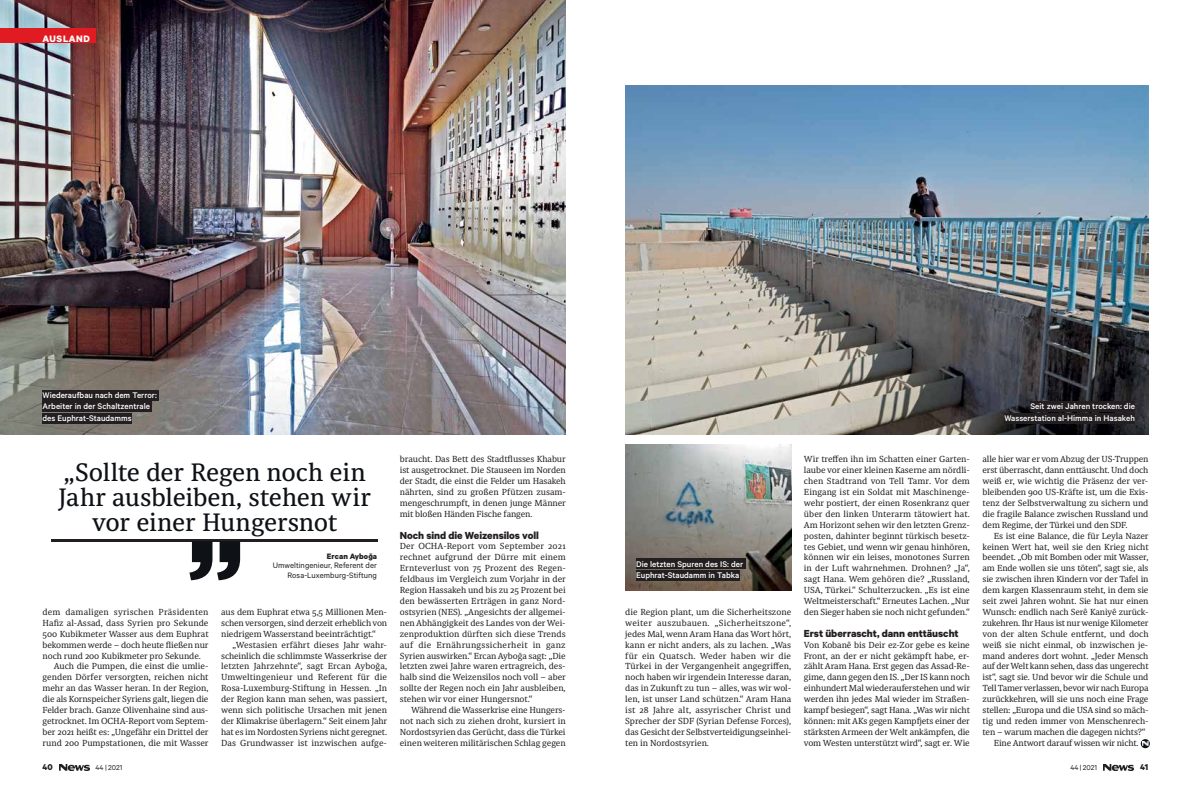
<style>
.page{position:relative;width:1191px;height:794px;background:#fff}
.page>*{position:absolute;margin:0;border:0;box-sizing:border-box;transform-origin:0 0}
.t1{font:25px/25px "Sindelar Regular B";letter-spacing:-.005em;color:#0e1116;text-align:center}
.t2{font:700 11.5px "Calibre";letter-spacing:-.005em;color:#231f20}
.t3{font:700 10.5px "Calibre";letter-spacing:.06em;color:#fff}
.t4{font:700 9.5px "Calibre";color:#231f20}
.t5{font:500 9.2px/11.5px "Calibre";color:#fff}
.t6{font:8.8px/9.5px "Calibre";letter-spacing:.005em;color:#231f20;text-align:right}
.t7{font:8.7px/10.9px "Sindelar Regular A";letter-spacing:-.01em;color:#231f20;text-align:justify}
.t8{font:8.7px "Sindelar Regular A";letter-spacing:.02em;color:#231f20}
.t9{font:700 8.7px "Calibre";color:#231f20}
.t10{font:8px "Calibre";color:#231f20}
.s1{font-size:8.8px}
</style>
<div class="page">
<img style="left:59px;top:764px;width:30px;height:6px">
<img style="left:1103px;top:764px;width:31px;height:6px">
<svg style="left:1140px;top:739px;width:9px;height:9px"></svg>
<svg style="left:1142px;top:741px;width:6px;height:5px"></svg>
<img style="left:0;top:0;width:566px;height:435px">
<img style="left:625px;top:85px;width:523px;height:350px">
<img style="left:625px;top:445px;width:166px;height:146px">
<hr style="left:52px;top:539px;width:326px;height:2px;background:#231f20">
<svg style="left:189px;top:541px;width:51px;height:39px"></svg>
<div style="left:1030px;top:401px;width:105px;height:11px;background:#231f20"></div>
<div style="left:1004px;top:413px;width:131px;height:10px;background:#231f20"></div>
<div style="left:636px;top:558px;width:109px;height:11px;background:#231f20"></div>
<div style="left:636px;top:570px;width:103px;height:10px;background:#231f20"></div>
<div style="left:43px;top:390px;width:116px;height:10px;background:#231f20"></div>
<div style="left:43px;top:401px;width:109px;height:11px;background:#231f20"></div>
<div style="left:43px;top:413px;width:89px;height:10px;background:#231f20"></div>
<div style="left:0;top:28px;width:96px;height:15px;background:#e11b22"></div>
<p class="t3" style="left:43px;top:32px;width:49px">AUSLAND</p>
<p class="t5" style="left:43px;top:389px;width:116px">Wiederaufbau nach dem Terror:<br>Arbeiter in der Schaltzentrale des Euphrat-Staudamms</p>
<h1 class="t1" style="left:59px;top:461px;width:314px">„Sollte der Regen noch ein<br>Jahr ausbleiben, stehen wir vor einer Hungersnot</h1>
<p class="t9" style="left:327px;top:550px;width:52px"><span class="s1">Ercan</span> Ayboğa</p>
<p class="t6" style="left:273px;top:560px;width:106px">Umweltingenieur, Referent der<br>Rosa-Luxemburg-Stiftung</p>
<p class="t8" style="left:43px;top:606px;width:167px">dem damaligen syrischen Präsidenten</p>
<p class="t7" style="left:43px;top:618px;width:167px">Hafiz al-Assad, dass Syrien pro Sekunde</p>
<p class="t7" style="left:43px;top:628px;width:168px">500 Kubikmeter Wasser aus dem Euphrat</p>
<p class="t7" style="left:43px;top:639px;width:167px">bekommen werde – doch heute fließen nur</p>
<p class="t7" style="left:43px;top:650px;width:160px">noch rund 200 Kubikmeter pro Sekunde.</p>
<p class="t7" style="left:54px;top:661px;width:156px">Auch die Pumpen, die einst die umlie-</p>
<p class="t7" style="left:43px;top:672px;width:168px">genden Dörfer versorgten, reichen nicht</p>
<p class="t7" style="left:43px;top:683px;width:167px">mehr an das Wasser heran. In der Region,</p>
<p class="t7" style="left:43px;top:694px;width:167px">die als Kornspeicher Syriens galt, liegen die</p>
<p class="t7" style="left:43px;top:705px;width:167px">Felder brach. Ganze Olivenhaine sind aus-</p>
<p class="t7" style="left:43px;top:716px;width:167px">getrocknet. Im OCHA-Report vom Septem-</p>
<p class="t7" style="left:43px;top:727px;width:168px">ber 2021 heißt es: „Ungefähr ein Drittel der</p>
<p class="t7" style="left:43px;top:737px;width:167px">rund 200 Pumpstationen, die mit Wasser</p>
<p class="t7" style="left:221px;top:607px;width:167px">aus dem Euphrat etwa 5,5 Millionen Men&shy;schen versorgen, sind derzeit erheblich von niedrigem Wasserstand beeinträchtigt.“</p>
<p class="t7" style="left:221px;top:639px;width:168px;text-indent:11px">„Westasien erfährt dieses Jahr wahr&shy;scheinlich die schlimmste Wasserkrise der letzten Jahrzehnte“, sagt Ercan Ayboğa, Umwelt ingenieur und Referent für die Rosa-Luxemburg-Stiftung in Hessen. „In der Region kann man sehen, was passiert, wenn sich politische Ursachen mit jenen der Klimakrise überlagern.“ Seit einem Jahr hat es im Nordosten Syriens nicht geregnet.<br>Das Grundwasser ist inzwischen aufge-</p>
<p class="t7" style="left:400px;top:454px;width:168px">braucht. Das Bett des Stadtflusses Khabur ist ausgetrocknet. Die Stauseen im Norden der Stadt, die einst die Felder um Hasakeh nährten, sind zu großen Pfützen zusam&shy;mengeschrumpft, in denen junge Männer mit bloßen Händen Fische fangen.</p>
<h2 class="t2" style="left:400px;top:528px;width:141px">Noch sind die Weizensilos voll</h2>
<p class="t7" style="left:400px;top:541px;width:168px">Der OCHA-Report vom September 2021 rechnet aufgrund der Dürre mit einem Ernteverlust von 75 Prozent des Regen&shy;feldbaus im Vergleich zum Vorjahr in der Region Hassakeh und bis zu 25 Prozent bei den bewässerten Erträgen in ganz Nord&shy;ostsyrien (NES). „Angesichts der allgemei&shy;nen Abhängigkeit des Landes von der Wei&shy;zenproduktion dürften sich diese Trends auf die Ernährungssicherheit in ganz Syrien auswirken.“ Ercan Ayboğa sagt: „Die letzten zwei Jahre waren ertragreich, des&shy;halb sind die Weizensilos noch voll – aber sollte der Regen noch ein Jahr ausbleiben, stehen wir vor einer Hungersnot.“</p>
<p class="t7" style="left:400px;top:705px;width:167px;text-indent:11px">Während die Wasserkrise eine Hungers&shy;not nach sich zu ziehen droht, kursiert in Nordostsyrien das Gerücht, dass die Türkei einen weiteren militärischen Schlag gegen</p>
<p class="t5" style="left:1004px;top:400px;width:132px;text-align:right">Seit zwei Jahren trocken: die<br>Wasserstation al-Himma in Hasakeh</p>
<p class="t5" style="left:636px;top:558px;width:109px">Die letzten Spuren des IS: der<br>Euphrat-Staudamm in Tabka</p>
<p class="t7" style="left:625px;top:607px;width:168px">die Region plant, um die Sicherheitszone weiter auszubauen. „Sicherheitszone“, jedes Mal, wenn Aram Hana das Wort hört, kann er nicht anders, als zu lachen. „Was für ein Quatsch. Weder haben wir die Türkei in der Vergangenheit angegriffen, noch haben wir irgendein Interesse daran, das in Zukunft zu tun – alles, was wir wol&shy;len, ist unser Land schützen.“ Aram Hana ist 28 Jahre alt, assyrischer Christ und Sprecher der SDF (Syrian Defense Forces), das Gesicht der Selbstverteidigungseinhei&shy;ten in Nordostsyrien.</p>
<p class="t7" style="left:804px;top:454px;width:167px">Wir treffen ihn im Schatten einer Garten&shy;laube vor einer kleinen Kaserne am nördli&shy;chen Stadtrand von Tell Tamr. Vor dem Eingang ist ein Soldat mit Maschinenge&shy;wehr postiert, der einen Rosenkranz quer über den linken Unterarm tätowiert hat.<br>Am Horizont sehen wir den letzten Grenz&shy;posten, dahinter beginnt türkisch besetz&shy;tes Gebiet, und wenn wir genau hinhören, können wir ein leises, monotones Surren in der Luft wahrnehmen. Drohnen? „Ja“, sagt Hana. Wem gehören die? „Russland, USA, Türkei.“ Schulterzucken. „Es ist eine Weltmeisterschaft.“ Erneutes Lachen. „Nur den Sieger haben sie noch nicht gefunden.“</p>
<h2 class="t2" style="left:804px;top:626px;width:156px">Erst überrascht, dann enttäuscht</h2>
<p class="t7" style="left:804px;top:639px;width:168px">Von Kobanê bis Deir ez-Zor gebe es keine Front, an der er nicht gekämpft habe, er&shy;zählt Aram Hana. Erst gegen das Assad-Re&shy;gime, dann gegen den IS. „Der IS kann noch einhundert Mal wiederauferstehen und wir werden ihn jedes Mal wieder im Straßen&shy;kampf besiegen“, sagt Hana. „Was wir nicht können: mit AKs gegen Kampfjets einer der stärksten Armeen der Welt ankämpfen, die vom Westen unterstützt wird“, sagt er. Wie</p>
<p class="t7" style="left:982px;top:454px;width:167px">alle hier war er vom Abzug der US-Truppen erst überrascht, dann enttäuscht. Und doch weiß er, wie wichtig die Präsenz der ver&shy;bleibenden 900 US-Kräfte ist, um die Exis&shy;tenz der Selbstverwaltung zu sichern und die fragile Balance zwischen Russland und dem Regime, der Türkei und den SDF.</p>
<p class="t7" style="left:994px;top:530px;width:156px">Es ist eine Balance, die für Leyla Nazer</p>
<p class="t7" style="left:982px;top:541px;width:168px">keinen Wert hat, weil sie den Krieg nicht</p>
<p class="t7" style="left:982px;top:552px;width:167px">beendet. „Ob mit Bomben oder mit Wasser,</p>
<p class="t7" style="left:982px;top:563px;width:167px">am Ende wollen sie uns töten“, sagt sie, als</p>
<p class="t7" style="left:982px;top:574px;width:167px">sie zwischen ihren Kindern vor der Tafel in</p>
<p class="t7" style="left:982px;top:585px;width:167px">dem kargen Klassenraum steht, in dem sie</p>
<p class="t7" style="left:982px;top:596px;width:167px">seit zwei Jahren wohnt. Sie hat nur einen</p>
<p class="t7" style="left:982px;top:607px;width:167px">Wunsch: endlich nach Serê Kaniyê zurück-</p>
<p class="t7" style="left:982px;top:618px;width:168px">zukehren. Ihr Haus ist nur wenige Kilometer</p>
<p class="t7" style="left:982px;top:629px;width:167px">von der alten Schule entfernt, und doch</p>
<p class="t7" style="left:982px;top:639px;width:167px">weiß sie nicht einmal, ob inzwischen je-</p>
<p class="t7" style="left:982px;top:650px;width:167px">mand anderes dort wohnt. „Jeder Mensch</p>
<p class="t7" style="left:982px;top:661px;width:167px">auf der Welt kann sehen, dass das ungerecht</p>
<p class="t7" style="left:982px;top:672px;width:167px">ist“, sagt sie. Und bevor wir die Schule und</p>
<p class="t7" style="left:982px;top:683px;width:167px">Tell Tamer verlassen, bevor wir nach Europa</p>
<p class="t7" style="left:982px;top:694px;width:167px">zurückkehren, will sie uns noch eine Frage</p>
<p class="t7" style="left:982px;top:705px;width:167px">stellen: „Europa und die USA sind so mäch-</p>
<p class="t7" style="left:982px;top:716px;width:167px">tig und reden immer von Menschenrech-</p>
<p class="t7" style="left:982px;top:727px;width:164px">ten – warum machen die dagegen nichts?“</p>
<p class="t7" style="left:994px;top:738px;width:146px">Eine Antwort darauf wissen wir nicht.</p>
<p class="t4" style="left:43px;top:761px;width:12px">40</p>
<p class="t10" style="left:96px;top:763px;width:28px">44 | 2021</p>
<p class="t10" style="left:1070px;top:763px;width:28px">44 | 2021</p>
<p class="t4" style="left:1140px;top:761px;width:10px">41</p>
</div>
